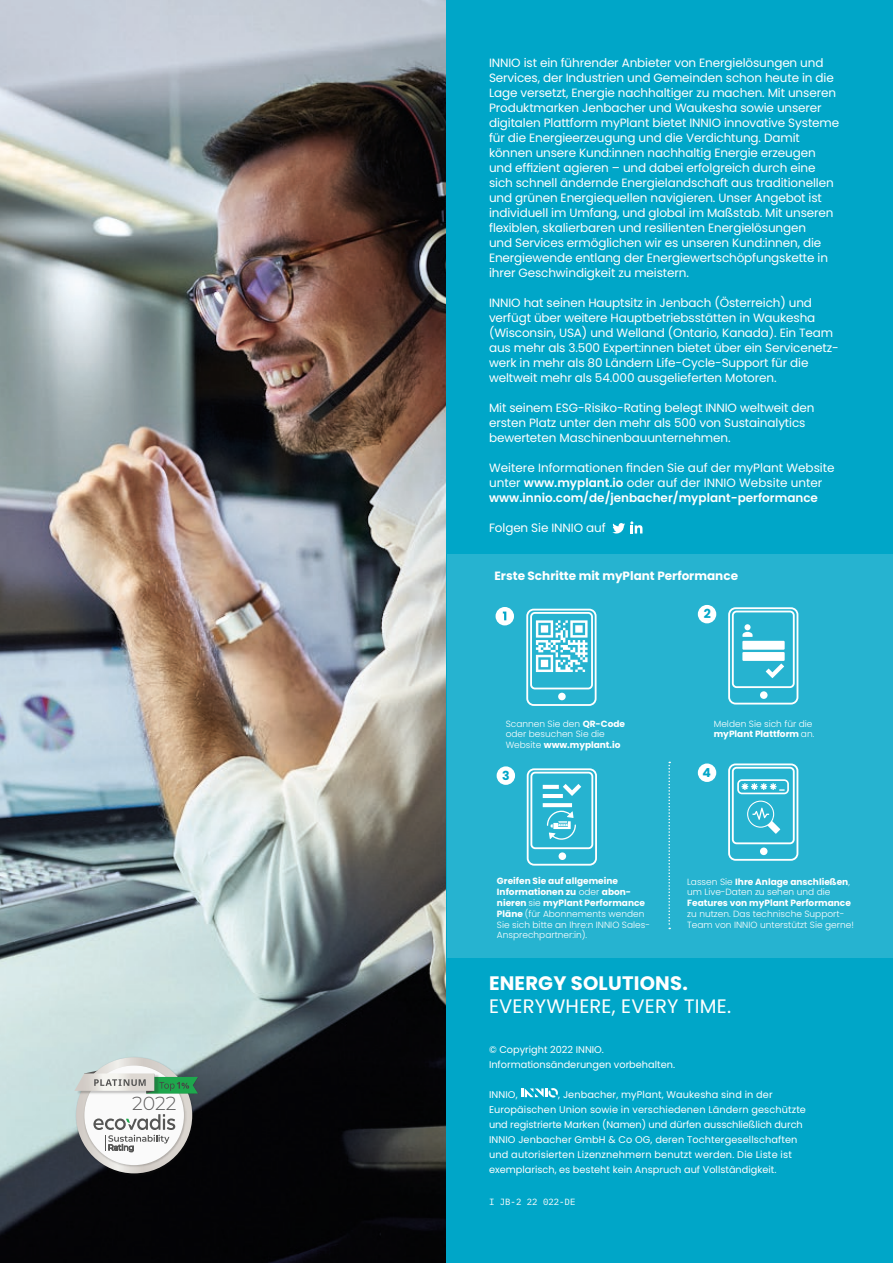
<style>
.page{position:relative;width:893px;height:1263px;background:#fff}
.page>*{position:absolute;margin:0;border:0;box-sizing:border-box;transform-origin:0 0}
.t1{font:19.5px "Poppins";letter-spacing:.01em;color:#fff}
.t2{font:700 19.5px "Poppins";letter-spacing:.01em;color:#fff}
.t3{font:300 18.9px "Montserrat";color:#5c5b5b}
.t4{font:700 12.45px "Poppins";color:#00a6c8}
.t5{font:12px/15px "Poppins";letter-spacing:-.01em;color:#fff}
.t6{font:700 12px "Poppins";color:#fff}
.t7{font:9.75px/15px "Poppins";letter-spacing:.01em;color:#fff}
.t8{font:300 9px/10.8px "Poppins";color:#fff}
.sheet_nummer{font:9px "IBM Plex Mono";color:#fff}
.s1{font-weight:600}
.s2{font-weight:700}
</style>
<div class="page">
<img style="left:0;top:0;width:447px;height:1263px">
<div style="left:447px;top:0;width:446px;height:1263px;background:#00a6c8"></div>
<div style="left:447px;top:554px;width:446px;height:403px;background:#26b3d0"></div>
<div style="left:496px;top:607px;width:18px;height:18px;background:#fff;border-radius:50%"></div>
<svg style="left:503px;top:611px;width:3px;height:9px"></svg>
<div style="left:698px;top:605px;width:18px;height:18px;background:#fff;border-radius:50%"></div>
<div style="left:728px;top:607px;width:70px;height:97px;border:2px solid #fff;border-radius:6px"></div>
<div style="left:760px;top:691px;width:8px;height:8px;background:#fff;border-radius:50%"></div>
<div style="left:742px;top:652px;width:43px;height:9px;background:#fff;border:2px solid #fff"></div>
<div style="left:742px;top:641px;width:43px;height:9px;background:#fff;border:2px solid #fff"></div>
<svg style="left:766px;top:663px;width:18px;height:15px"></svg>
<svg style="left:742px;top:624px;width:11px;height:13px"></svg>
<div style="left:732px;top:611px;width:63px;height:77px;border:2px solid #fff;border-radius:4px"></div>
<div style="left:526px;top:609px;width:71px;height:97px;border:2px solid #fff;border-radius:6px"></div>
<div style="left:558px;top:693px;width:8px;height:7px;background:#fff;border-radius:50%"></div>
<svg style="left:536px;top:620px;width:52px;height:52px"></svg>
<div style="left:530px;top:612px;width:63px;height:77px;border:2px solid #fff;border-radius:4px"></div>
<div style="left:497px;top:766px;width:18px;height:19px;background:#fff;border-radius:50%"></div>
<div style="left:698px;top:763px;width:18px;height:19px;background:#fff;border-radius:50%"></div>
<div style="left:728px;top:763px;width:70px;height:98px;border:2px solid #fff;border-radius:6px"></div>
<div style="left:732px;top:767px;width:63px;height:77px;border:2px solid #fff;border-radius:4px"></div>
<div style="left:760px;top:847px;width:7px;height:8px;background:#fff;border-radius:50%"></div>
<svg style="left:737px;top:779px;width:52px;height:15px"></svg>
<svg style="left:747px;top:801px;width:33px;height:33px"></svg>
<div style="left:527px;top:768px;width:70px;height:98px;border:2px solid #fff;border-radius:6px"></div>
<div style="left:530px;top:772px;width:63px;height:77px;border:2px solid #fff;border-radius:4px"></div>
<div style="left:559px;top:852px;width:7px;height:8px;background:#fff;border-radius:50%"></div>
<svg style="left:563px;top:784px;width:18px;height:12px"></svg>
<svg style="left:543px;top:785px;width:16px;height:4px"></svg>
<hr style="left:543px;top:794px;width:20px;height:4px;background:#fff">
<svg style="left:543px;top:803px;width:29px;height:4px"></svg>
<svg style="left:547px;top:811px;width:29px;height:29px"></svg>
<svg style="left:668px;top:762px;width:2px;height:167px"></svg>
<svg style="left:612px;top:521px;width:30px;height:12px"></svg>
<svg style="left:521px;top:1088px;width:37px;height:9px"></svg>
<img style="left:74px;top:1056px;width:121px;height:120px">
<svg style="left:76px;top:1057px;width:116px;height:116px"></svg>
<img style="left:83px;top:1064px;width:103px;height:104px">
<div style="left:84px;top:1065px;width:100px;height:100px;background:#fafafa;border-radius:50%"></div>
<svg style="left:93px;top:1114px;width:82px;height:38px"></svg>
<img style="left:75px;top:1094px;width:14px;height:2px">
<svg style="left:74px;top:1070px;width:125px;height:24px;background:#a0bda9"></svg>
<h2 class="t3" style="left:132px;top:1091px;width:46px">2022</h2>
<p class="t5" style="left:489px;top:55px;width:352px">INNIO ist ein führender Anbieter von Energielösungen und Services, der Industrien und Gemeinden schon heute in die Lage versetzt, Energie nachhaltiger zu machen. Mit unseren Produktmarken Jenbacher und Waukesha sowie unserer digitalen Plattform myPlant bietet INNIO innovative Systeme für die Energieerzeugung und die Verdichtung. Damit können unsere Kund:innen nachhaltig Energie erzeugen und effizient agieren – und dabei erfolgreich durch eine sich schnell ändernde Energielandschaft aus traditionellen und grünen Energiequellen navigieren. Unser Angebot ist individuell im Umfang, und global im Maßstab. Mit unseren flexiblen, skalierbaren und resilienten Energielösungen<br>und Services ermöglichen wir es unseren Kund:innen, die Energiewende entlang der Energiewertschöpfungskette in ihrer Geschwindigkeit zu meistern.</p>
<p class="t5" style="left:489px;top:295px;width:351px">INNIO hat seinen Hauptsitz in Jenbach (Österreich) und verfügt über weitere Hauptbetriebsstätten in Waukesha (Wisconsin, USA) und Welland (Ontario, Kanada). Ein Team aus mehr als 3.500 Expert:innen bietet über ein Servicenetz&shy;werk in mehr als 80 Ländern Life-Cycle-Support für die weltweit mehr als 54.000 ausgelieferten Motoren.</p>
<p class="t5" style="left:489px;top:400px;width:327px">Mit seinem ESG-Risiko-Rating belegt INNIO weltweit den ersten Platz unter den mehr als 500 von Sustainalytics bewerteten Maschinenbauunternehmen.</p>
<p class="t5" style="left:489px;top:460px;width:347px">Weitere Informationen finden Sie auf der myPlant Website unter <span class="s1">www.myplant.io</span> oder auf der INNIO Website unter <span class="s1">www.innio.com/de/jenbacher/myplant-performance</span></p>
<p class="t5" style="left:489px;top:520px;width:118px">Folgen Sie INNIO auf</p>
<p class="t6" style="left:494px;top:569px;width:245px">Erste Schritte mit myPlant Performance</p>
<p class="t4" style="left:704px;top:607px;width:9px">2</p>
<p class="t8" style="left:506px;top:718px;width:121px">Scannen Sie den <span class="s2">QR-Code </span>oder besuchen Sie die<br>Website <span class="s2">www.myplant.io</span></p>
<p class="t8" style="left:714px;top:718px;width:102px">Melden Sie sich für die <span class="s2">myPlant Plattform</span> an.</p>
<p class="t4" style="left:502px;top:768px;width:9px">3</p>
<p class="t4" style="left:702px;top:765px;width:10px">4</p>
<p class="t8" style="left:497px;top:876px;width:155px"><span class="s2">Greifen Sie auf allgemeine<br>Informationen zu</span> oder <span class="s2">abon&shy;nieren</span> sie <span class="s2">myPlant Performance<br>Pläne</span> (für Abonnements wenden<br>Sie sich bitte an Ihre:n INNIO Sales-<br>Ansprechpartner:in).</p>
<p class="t8" style="left:687px;top:876px;width:168px">Lassen Sie <span class="s2">Ihre Anlage anschließen</span>, um Live-Daten zu sehen und die <span class="s2">Features von myPlant Performance </span>zu nutzen. Das technische Support-Team von INNIO unterstützt Sie gerne!</p>
<p class="t2" style="left:489px;top:972px;width:200px">ENERGY SOLUTIONS.</p>
<p class="t1" style="left:489px;top:995px;width:244px">EVERYWHERE, EVERY TIME.</p>
<p class="t7" style="left:489px;top:1042px;width:116px">© Copyright 2022 INNIO.</p>
<p class="t7" style="left:489px;top:1057px;width:188px">Informationsänderungen vorbehalten.</p>
<p class="t7" style="left:489px;top:1087px;width:30px">INNIO,</p>
<p class="t7" style="left:489px;top:1087px;width:318px;text-indent:69px">, Jenbacher, myPlant, Waukesha sind in der Europäischen Union sowie in verschiedenen Ländern geschützte und registrierte Marken (Namen) und dürfen ausschließlich durch INNIO Jenbacher GmbH &amp; Co OG, deren Tochtergesellschaften und autorisierten Lizenznehmern benutzt werden. Die Liste ist exemplarisch, es besteht kein Anspruch auf Vollständigkeit.</p>
<p class="sheet_nummer" style="left:489px;top:1194px;width:88px">I JB-2 22 022-DE</p>
</div>
